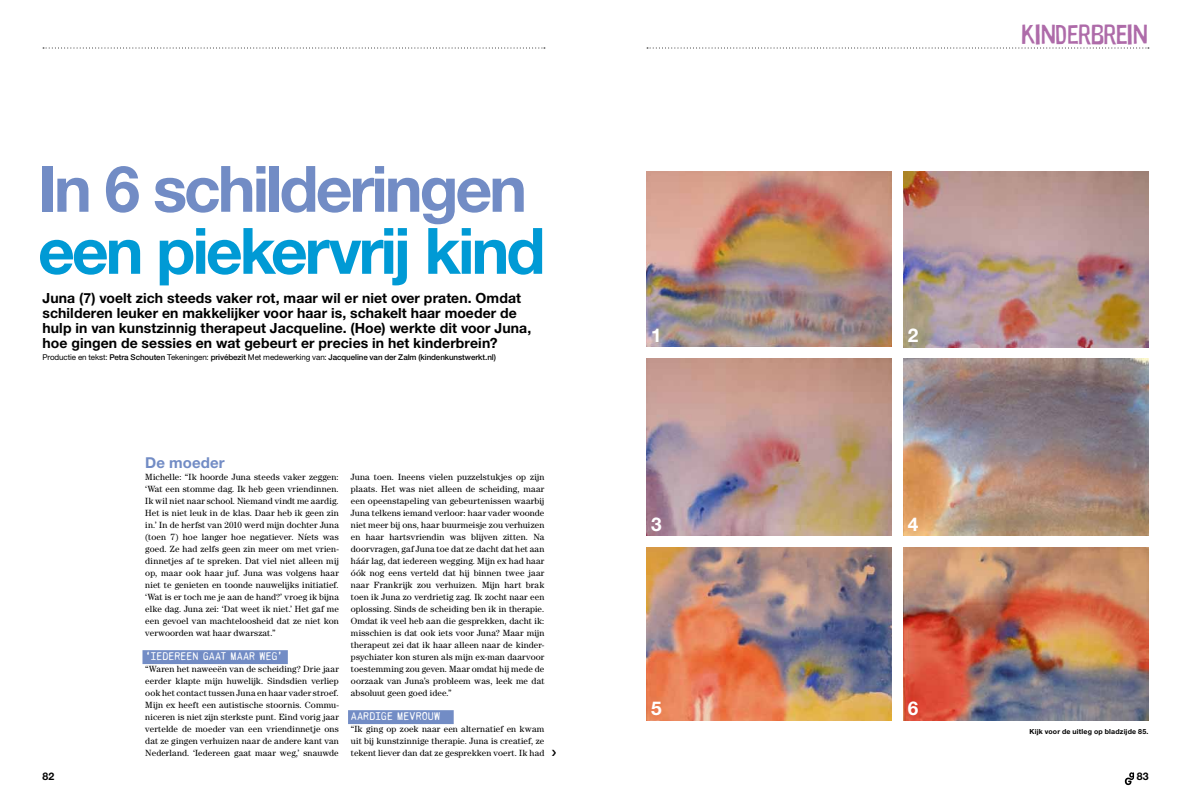
<style>
.page{position:relative;width:1191px;height:808px;background:#fff}
.page>*{position:absolute;margin:0;border:0;box-sizing:border-box;transform-origin:0 0}
.t1{font:700 64px "Helvetica Neue LT Std";letter-spacing:-.045em;color:#009ad5}
.t2{font:700 64px "Helvetica Neue LT Std";letter-spacing:-.05em;color:#728cc5}
.t3{font:28px "Warugaki";letter-spacing:-.02em;color:#ae6ba9}
.t4{font:700 19px "Helvetica Neue LT Std";color:#fff}
.t5{font:700 15px "Helvetica Neue LT Std";letter-spacing:.005em;color:#728cc5}
.t6{font:700 14px/15px "Helvetica Neue LT Std";letter-spacing:.005em;color:#000}
.t7{font:11px "PRINTF";letter-spacing:.005em;color:#fff}
.t8{font:700 10.5px "Helvetica Neue LT Std";color:#000}
.t9{font:9px/12px "Century Std";letter-spacing:.01em;color:#000;text-align:justify}
.t10{font:500 8px "Helvetica Neue LT Std";letter-spacing:-.01em;color:#000}
.t11{font:700 7px "Helvetica Neue LT Std";letter-spacing:.025em;color:#000}
.s1{font-weight:400}
</style>
<div class="page">
<svg style="left:43px;top:48px;width:502px;height:1px"></svg>
<svg style="left:1124px;top:772px;width:10px;height:13px"></svg>
<svg style="left:647px;top:48px;width:502px;height:1px"></svg>
<div style="left:142px;top:650px;width:146px;height:14px;background:#728cc5"></div>
<div style="left:348px;top:710px;width:106px;height:14px;background:#728cc5"></div>
<img style="left:646px;top:171px;width:245px;height:176px">
<img style="left:646px;top:359px;width:245px;height:177px">
<img style="left:646px;top:547px;width:245px;height:173px">
<img style="left:903px;top:171px;width:245px;height:176px">
<img style="left:903px;top:359px;width:245px;height:177px">
<img style="left:903px;top:547px;width:245px;height:173px">
<h1 class="t2" style="left:38px;top:149px;width:490px">In 6 schilderingen</h1>
<h1 class="t1" style="left:38px;top:211px;width:509px">een piekervrij kind</h1>
<p class="t6" style="left:43px;top:290px;width:490px">Juna (7) voelt zich steeds vaker rot, maar wil er niet over praten. Omdat schilderen leuker en makkelijker voor haar is, schakelt haar moeder de hulp in van kunstzinnig therapeut Jacqueline. (Hoe) werkte dit voor Juna, hoe gingen de sessies en wat gebeurt er precies in het kinderbrein?</p>
<p class="t10" style="left:43px;top:352px;width:455px"><span class="s1">Productie en tekst:</span> Petra Schouten <span class="s1">Tekeningen:</span> privébezit <span class="s1">Met medewerking van:</span> Jacqueline van der Zalm (kindenkunstwerkt.nl)</p>
<h3 class="t5" style="left:145px;top:453px;width:81px">De moeder</h3>
<p class="t9" style="left:145px;top:471px;width:195px">Michelle: “Ik hoorde Juna steeds vaker zeggen: ‘Wat een stomme dag. Ik heb geen vriendinnen.<br>Ik wil niet naar school. Niemand vindt me aardig.<br>Het is niet leuk in de klas. Daar heb ik geen zin in.’ In de herfst van 2010 werd mijn dochter Juna (toen 7) hoe langer hoe negatiever. Níets was goed. Ze had zelfs geen zin meer om met vrien&shy;dinnetjes af te spreken. Dat viel niet alleen mij op, maar ook haar juf. Juna was volgens haar niet te genieten en toonde nauwelijks initiatief. ‘Wat is er toch me je aan de hand?’ vroeg ik bijna elke dag. Juna zei: ‘Dat weet ik niet.’ Het gaf me een gevoel van machteloosheid dat ze niet kon verwoorden wat haar dwarszat.”</p>
<p class="t7" style="left:145px;top:650px;width:139px">‘IEDEREEN GAAT MAAR WEG’</p>
<p class="t9" style="left:145px;top:663px;width:195px">“Waren het naweeën van de scheiding? Drie jaar eerder klapte mijn huwelijk. Sindsdien verliep ook het contact tussen Juna en haar vader stroef.<br>Mijn ex heeft een autistische stoornis. Commu&shy;niceren is niet zijn sterkste punt. Eind vorig jaar vertelde de moeder van een vriendinnetje ons dat ze gingen verhuizen naar de andere kant van Nederland. ‘Iedereen gaat maar weg,’ snauwde</p>
<p class="t9" style="left:351px;top:471px;width:195px">Juna toen. Ineens vielen puzzelstukjes op zijn plaats. Het was niet alleen de scheiding, maar een opeenstapeling van gebeurtenissen waarbij Juna telkens iemand verloor: haar vader woonde niet meer bij ons, haar buurmeisje zou verhuizen en haar hartsvriendin was blijven zitten. Na doorvragen, gaf Juna toe dat ze dacht dat het aan háár lag, dat iedereen wegging. Mijn ex had haar óók nog eens verteld dat hij binnen twee jaar naar Frankrijk zou verhuizen. Mijn hart brak toen ik Juna zo verdrietig zag. Ik zocht naar een oplossing. Sinds de scheiding ben ik in therapie.<br>Omdat ik veel heb aan die gesprekken, dacht ik: misschien is dat ook iets voor Juna? Maar mijn therapeut zei dat ik haar alleen naar de kinder&shy;psychiater kon sturen als mijn ex-man daarvoor toestemming zou geven. Maar omdat hij mede de oorzaak van Juna’s probleem was, leek me dat absoluut geen goed idee.”</p>
<p class="t7" style="left:351px;top:710px;width:91px">AARDIGE MEVROUW</p>
<p class="t9" style="left:351px;top:723px;width:195px">“Ik ging op zoek naar een alternatief en kwam uit bij kunstzinnige therapie. Juna is creatief, ze tekent liever dan dat ze gesprekken voert. Ik had</p>
<h3 class="t4" style="left:651px;top:324px;width:12px">1</h3>
<h3 class="t4" style="left:651px;top:513px;width:12px">3</h3>
<h3 class="t4" style="left:651px;top:697px;width:12px">5</h3>
<h2 class="t3" style="left:1021px;top:17px;width:129px">KINDERBREIN</h2>
<h3 class="t4" style="left:908px;top:324px;width:12px">2</h3>
<h3 class="t4" style="left:908px;top:513px;width:12px">4</h3>
<h3 class="t4" style="left:908px;top:697px;width:12px">6</h3>
<p class="t11" style="left:1029px;top:727px;width:120px">Kijk voor de uitleg op bladzijde 85.</p>
<p class="t8" style="left:43px;top:770px;width:13px">82</p>
<p class="t8" style="left:1137px;top:769px;width:13px">83</p>
</div>
